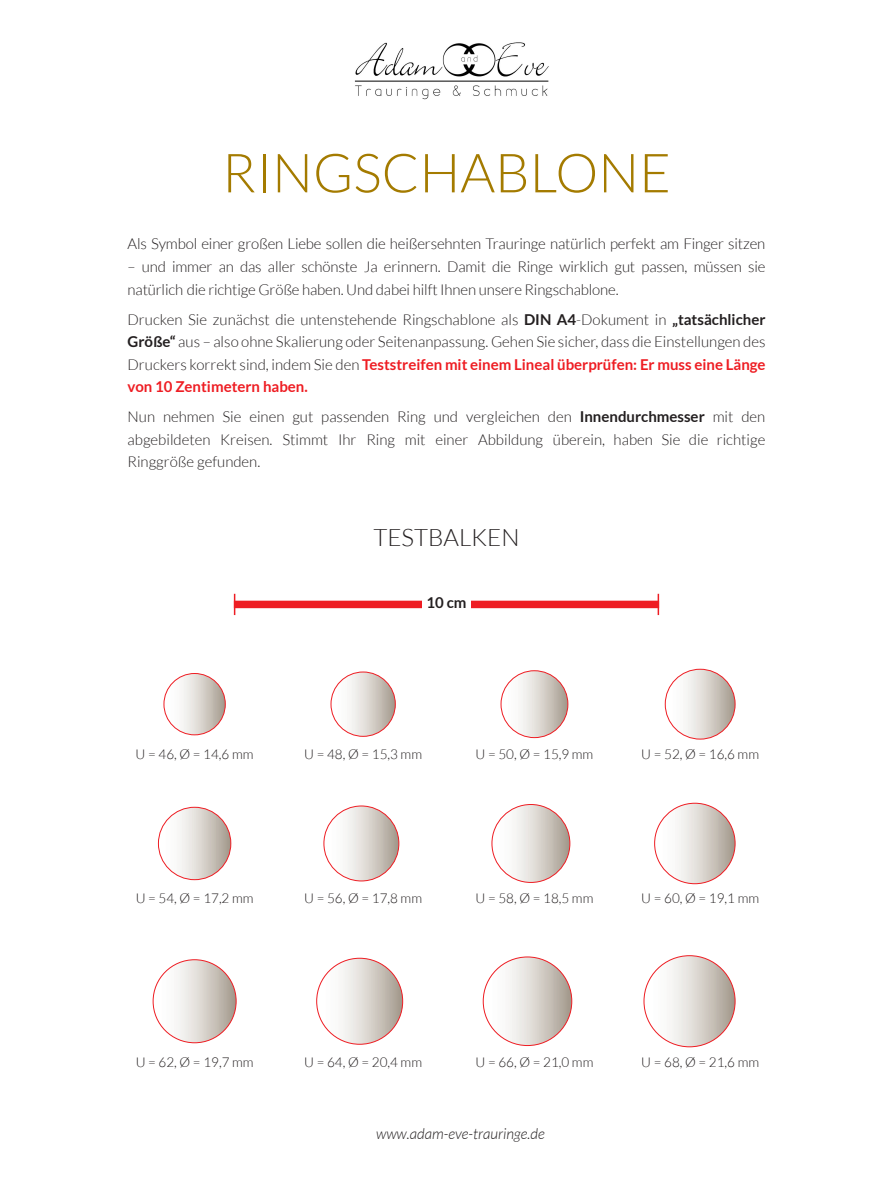
<style>
.page{position:relative;width:893px;height:1191px;background:#fff}
.page>*{position:absolute;margin:0;border:0;box-sizing:border-box;transform-origin:0 0}
.t1{font:300 54px "Lato";color:#a47b00}
.t2{font:300 24px "Lato";color:#231f20}
.t3{font:300 15px/22.5px "Lato";letter-spacing:-.01em;color:#231f20;text-align:justify}
.t4{font:italic 300 15px "Lato";color:#231f20}
.t5{font:700 15px "Lato";color:#231f20}
.t6{font:300 13.5px "Lato";color:#231f20}
.s1{font-weight:700}
.s2{font-weight:700;color:#ee1d23}
</style>
<div class="page">
<div style="left:234px;top:600px;width:425px;height:8px;background:#ee1d23"></div>
<svg style="left:234px;top:594px;width:1px;height:21px"></svg>
<svg style="left:658px;top:594px;width:1px;height:21px"></svg>
<div style="left:422px;top:596px;width:49px;height:12px;background:#fff"></div>
<svg style="left:644px;top:955px;width:91px;height:91px"></svg>
<div style="left:655px;top:803px;width:80px;height:80px;background:linear-gradient(to right,#fff,#b2a599);border-radius:40px"></div>
<div style="left:654px;top:803px;width:81px;height:81px;border:1px solid #ee1d23;border-radius:50%"></div>
<svg style="left:665px;top:669px;width:70px;height:70px"></svg>
<div style="left:665px;top:669px;width:70px;height:70px;border:1px solid #ee1d23;border-radius:50%"></div>
<svg style="left:483px;top:957px;width:89px;height:88px"></svg>
<svg style="left:492px;top:804px;width:78px;height:78px"></svg>
<div style="left:492px;top:804px;width:78px;height:78px;border:1px solid #ee1d23;border-radius:50%"></div>
<svg style="left:501px;top:670px;width:67px;height:67px"></svg>
<div style="left:501px;top:670px;width:67px;height:68px;border:1px solid #ee1d23;border-radius:50%"></div>
<svg style="left:317px;top:958px;width:86px;height:86px"></svg>
<svg style="left:324px;top:806px;width:75px;height:75px"></svg>
<div style="left:324px;top:805px;width:75px;height:76px;border:1px solid #ee1d23;border-radius:50%"></div>
<svg style="left:331px;top:672px;width:64px;height:64px"></svg>
<div style="left:331px;top:671px;width:65px;height:65px;border:1px solid #ee1d23;border-radius:50%"></div>
<svg style="left:153px;top:959px;width:83px;height:83px"></svg>
<svg style="left:158px;top:807px;width:73px;height:72px"></svg>
<div style="left:158px;top:807px;width:73px;height:73px;border:1px solid #ee1d23;border-radius:50%"></div>
<svg style="left:164px;top:673px;width:61px;height:62px"></svg>
<div style="left:164px;top:673px;width:62px;height:62px;border:1px solid #ee1d23;border-radius:50%"></div>
<img style="left:354px;top:42px;width:195px;height:57px">
<h1 class="t1" style="left:222px;top:144px;width:451px">RINGSCHABLONE</h1>
<p class="t3" style="left:128px;top:233px;width:639px">Als Symbol einer großen Liebe sollen die heißersehnten Trauringe natürlich perfekt am Finger sitzen</p>
<p class="t3" style="left:128px;top:255px;width:639px">– und immer an das aller schönste Ja erinnern. Damit die Ringe wirklich gut passen, müssen sie natürlich die richtige Größe haben. Und dabei hilft Ihnen unsere Ringschablone.</p>
<p class="t3" style="left:128px;top:308px;width:640px">Drucken Sie zunächst die untenstehende Ringschablone als <span class="s1">DIN A4</span>-Dokument in <span class="s1">„tatsächlicher Größe“</span> aus – also ohne Skalierung oder Seitenanpassung. Gehen Sie sicher, dass die Einstellungen des Druckers korrekt sind, indem Sie den <span class="s2">Teststreifen mit einem Lineal überprüfen: Er muss eine Länge von 10 Zentimetern haben.</span></p>
<p class="t3" style="left:128px;top:405px;width:639px">Nun nehmen Sie einen gut passenden Ring und vergleichen den <span class="s1">Innendurchmesser</span> mit den abgebildeten Kreisen. Stimmt Ihr Ring mit einer Abbildung überein, haben Sie die richtige Ringgröße gefunden.</p>
<h2 class="t2" style="left:373px;top:524px;width:148px">TESTBALKEN</h2>
<p class="t5" style="left:426px;top:594px;width:42px">10 cm</p>
<p class="t6" style="left:136px;top:746px;width:119px">U = 46, Ø = 14,6 mm</p>
<p class="t6" style="left:304px;top:746px;width:119px">U = 48, Ø = 15,3 mm</p>
<p class="t6" style="left:475px;top:746px;width:119px">U = 50, Ø = 15,9 mm</p>
<p class="t6" style="left:641px;top:746px;width:119px">U = 52, Ø = 16,6 mm</p>
<p class="t6" style="left:136px;top:891px;width:119px">U = 54, Ø = 17,2 mm</p>
<p class="t6" style="left:304px;top:891px;width:119px">U = 56, Ø = 17,8 mm</p>
<p class="t6" style="left:475px;top:891px;width:119px">U = 58, Ø = 18,5 mm</p>
<p class="t6" style="left:641px;top:891px;width:119px">U = 60, Ø = 19,1 mm</p>
<p class="t6" style="left:136px;top:1054px;width:119px">U = 62, Ø = 19,7 mm</p>
<p class="t6" style="left:304px;top:1054px;width:119px">U = 64, Ø = 20,4 mm</p>
<p class="t6" style="left:475px;top:1054px;width:119px">U = 66, Ø = 21,0 mm</p>
<p class="t6" style="left:641px;top:1054px;width:119px">U = 68, Ø = 21,6 mm</p>
<p class="t4" style="left:376px;top:1125px;width:170px">www.adam-eve-trauringe.de</p>
</div>
